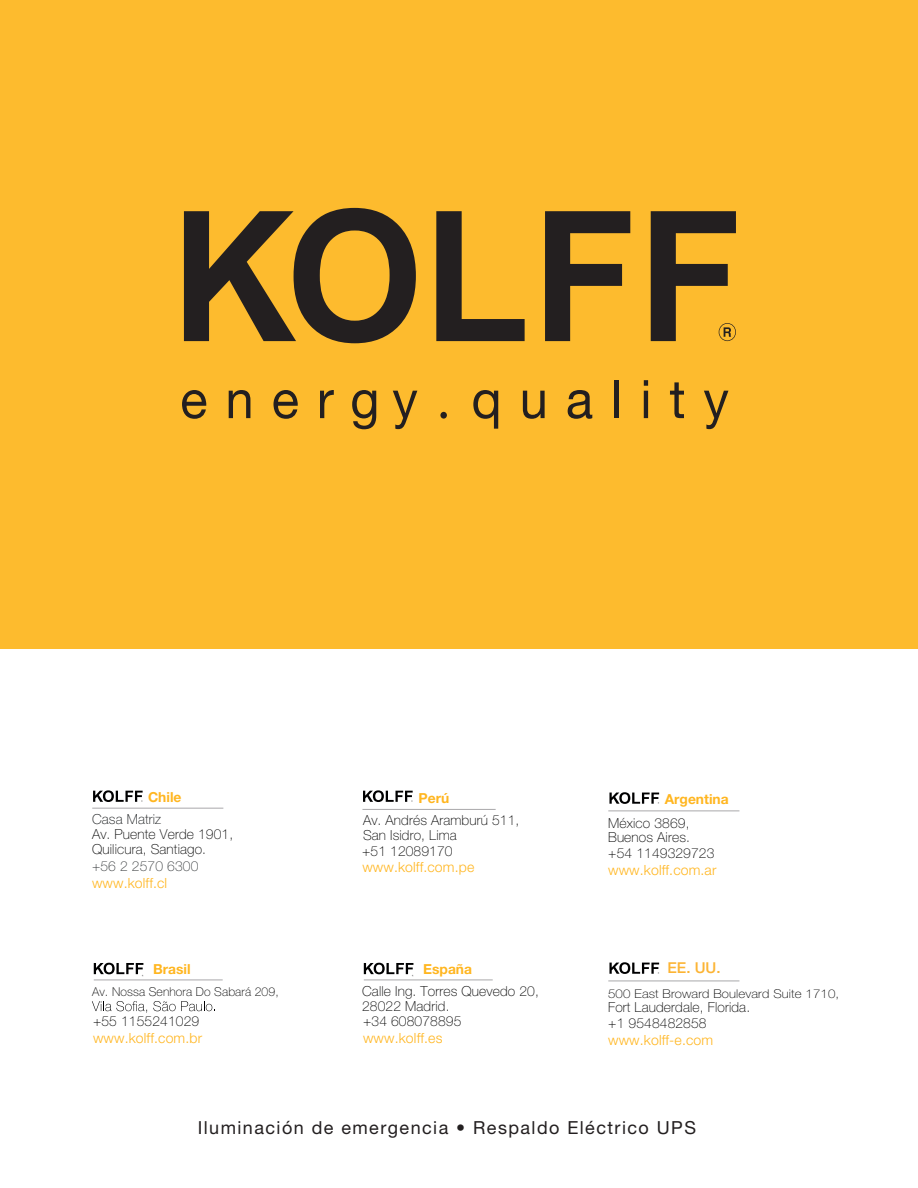
<style>
.page{position:relative;width:918px;height:1188px;background:#fff}
.page>*{position:absolute;margin:0;border:0;box-sizing:border-box;transform-origin:0 0}
.t1{font:18px "Helvetica Neue LT Pro";letter-spacing:.08em;color:#231f20}
.t2{font:500 15px "Helvetica Neue LT Pro";color:#fcb434}
.t3{font:300 14.1px "Helvetica Neue LT Std";letter-spacing:.01em;color:#ffb620}
.t4{font:100 13.8px/15.3px "Helvetica Neue LT Std";letter-spacing:.01em;color:#000001}
.t5{font:100 13.8px/21.9px "Helvetica Neue LT Std";letter-spacing:.01em;color:#111416}
.t6{font:100 13.8px "Helvetica Neue LT Std";letter-spacing:.01em;color:#333739}
.t7{font:700 13.8px "Helvetica Neue LT Std";color:#ffb620}
.t8{font:100 12.15px "Helvetica Neue LT Std";letter-spacing:.01em;color:#000001;scale:1.09 1}
.t9{font:100 12.15px "Helvetica Neue LT Std";letter-spacing:.01em;color:#000001}
.s1{font-weight:700;color:#ffb620}
</style>
<div class="page">
<div style="left:0;top:0;width:918px;height:648px;background:#fdbb2e"></div>
<svg style="left:184px;top:208px;width:232px;height:135px"></svg>
<svg style="left:436px;top:211px;width:89px;height:130px"></svg>
<svg style="left:545px;top:211px;width:85px;height:130px"></svg>
<svg style="left:651px;top:211px;width:85px;height:130px"></svg>
<svg style="left:182px;top:390px;width:25px;height:29px"></svg>
<svg style="left:229px;top:390px;width:21px;height:28px"></svg>
<svg style="left:273px;top:390px;width:25px;height:29px"></svg>
<svg style="left:320px;top:390px;width:14px;height:28px"></svg>
<svg style="left:352px;top:390px;width:24px;height:39px"></svg>
<svg style="left:393px;top:391px;width:24px;height:38px"></svg>
<svg style="left:473px;top:390px;width:25px;height:39px"></svg>
<svg style="left:523px;top:391px;width:22px;height:28px"></svg>
<svg style="left:568px;top:390px;width:24px;height:29px"></svg>
<hr style="left:615px;top:380px;width:4px;height:38px;background:#231f20">
<svg style="left:644px;top:380px;width:4px;height:6px"></svg>
<hr style="left:644px;top:391px;width:4px;height:27px;background:#231f20">
<svg style="left:670px;top:382px;width:14px;height:36px"></svg>
<svg style="left:704px;top:391px;width:24px;height:38px"></svg>
<div style="left:440px;top:412px;width:7px;height:7px;background:#231f20;border-radius:50%"></div>
<svg style="left:609px;top:792px;width:50px;height:12px"></svg>
<hr style="left:608px;top:811px;width:131px;height:1px;background:#a9a8aa">
<svg style="left:94px;top:963px;width:49px;height:13px"></svg>
<hr style="left:94px;top:980px;width:129px;height:1px;background:#a9a8aa">
<svg style="left:92px;top:1001px;width:55px;height:12px"></svg>
<svg style="left:153px;top:1001px;width:62px;height:10px"></svg>
<svg style="left:609px;top:962px;width:50px;height:12px"></svg>
<hr style="left:608px;top:981px;width:131px;height:1px;background:#a9a8aa">
<svg style="left:364px;top:963px;width:49px;height:13px"></svg>
<hr style="left:364px;top:980px;width:129px;height:1px;background:#a9a8aa">
<svg style="left:363px;top:790px;width:50px;height:12px"></svg>
<hr style="left:362px;top:809px;width:134px;height:1px;background:#a9a8aa">
<hr style="left:92px;top:808px;width:131px;height:1px;background:#a9a8aa">
<svg style="left:93px;top:790px;width:50px;height:12px"></svg>
<p class="t5" style="left:92px;top:787px;width:91px;text-indent:56px"><span class="s1">Chile<br></span>Casa Matriz</p>
<p class="t4" style="left:92px;top:827px;width:143px;line-height:14.7px">Av. Puente Verde 1901,<br>Quilicura, Santiago.</p>
<p class="t6" style="left:92px;top:858px;width:108px">+56 2 2570 6300</p>
<p class="t3" style="left:92px;top:874px;width:77px">www.kolff.cl</p>
<p class="t7" style="left:153px;top:960px;width:39px">Brasil</p>
<p class="t9" style="left:92px;top:984px;width:188px">Av. Nossa Senhora Do Sabará 209,</p>
<p class="t4" style="left:93px;top:1014px;width:108px">+55 1155241029</p>
<p class="t3" style="left:93px;top:1029px;width:111px">www.kolff.com.br</p>
<p class="t4" style="left:363px;top:786px;width:158px;line-height:22.4px;text-indent:56px"><span class="s1">Perú<br></span>Av. Andrés Aramburú 511,</p>
<p class="t4" style="left:362px;top:827px;width:96px">San Isidro, Lima +51 12089170</p>
<p class="t3" style="left:362px;top:858px;width:113px">www.kolff.com.pe</p>
<p class="t4" style="left:362px;top:958px;width:178px;line-height:21.9px;text-align:center"><span class="s1">España<br></span>Calle Ing. Torres Quevedo 20,</p>
<p class="t4" style="left:362px;top:999px;width:101px">28022 Madrid. +34 608078895</p>
<p class="t3" style="left:363px;top:1029px;width:81px">www.kolff.es</p>
<p class="t4" style="left:608px;top:787px;width:122px;line-height:23.7px;text-indent:57px"><span class="s1">Argentina<br></span>México 3869,</p>
<p class="t4" style="left:608px;top:830px;width:108px">Buenos Aires. +54 1149329723</p>
<p class="t3" style="left:608px;top:861px;width:110px">www.kolff.com.ar</p>
<p class="t2" style="left:667px;top:958px;width:55px">EE. UU.</p>
<p class="t7" style="left:665px;top:961px;width:38px">U.S.A</p>
<p class="t8" style="left:608px;top:986px;width:214px">500 East Broward Boulevard Suite 1710,</p>
<p class="t4" style="left:608px;top:1000px;width:144px">Fort Lauderdale, Florida. +1 9548482858</p>
<p class="t3" style="left:608px;top:1031px;width:107px">www.kolff-e.com</p>
<p class="t1" style="left:198px;top:1117px;width:500px">Iluminación de emergencia • Respaldo Eléctrico UPS</p>
</div>
